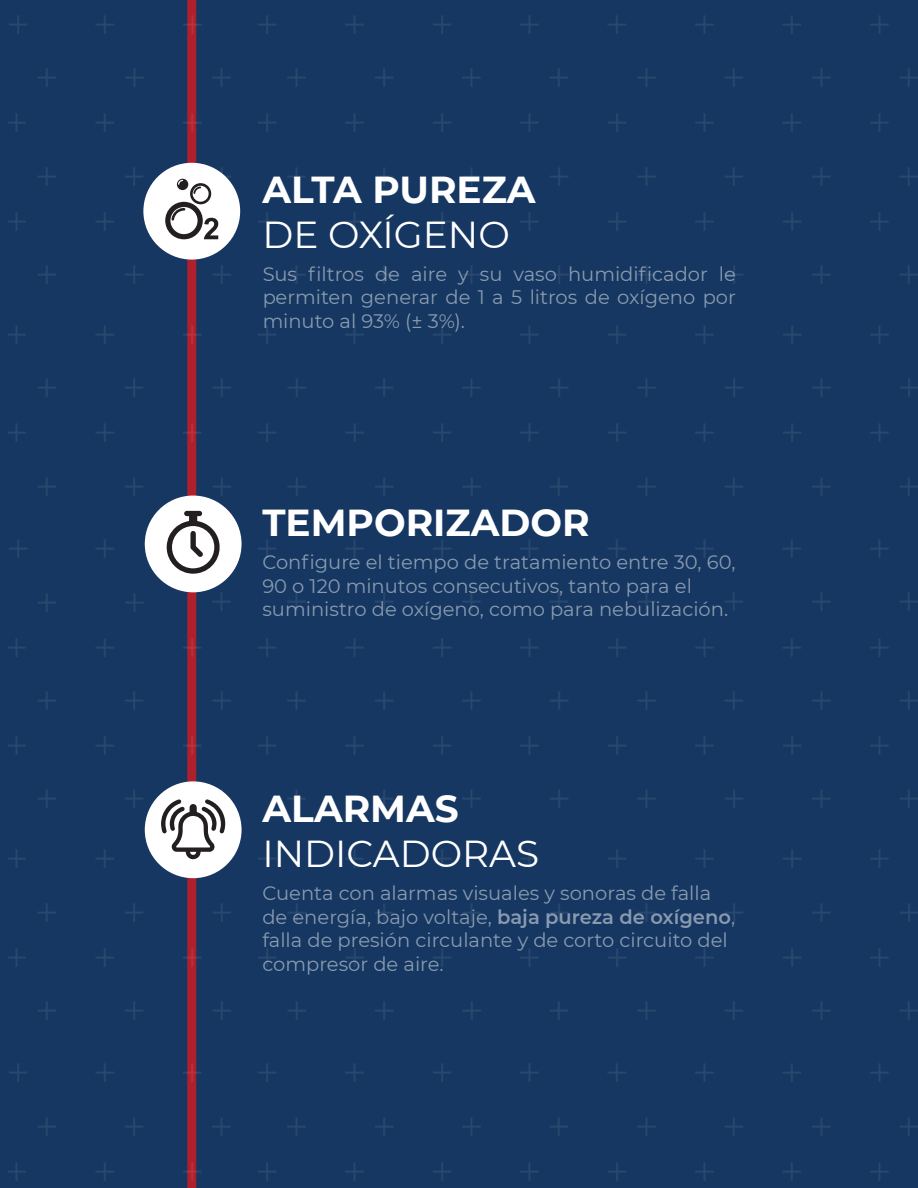
<style>
.page{position:relative;width:918px;height:1188px;background:#153761}
.page>*{position:absolute;margin:0;border:0;box-sizing:border-box;transform-origin:0 0}
.t1{font:300 43.8px "Montserrat";color:#fff}
.t2{font:700 37.5px "Montserrat";color:#fff}
.t3{font:37.5px "Montserrat";color:#fff}
.t4{font:19.5px/23.4px "Montserrat";color:#fff}
.s1{font-weight:600}
</style>
<div class="page">
<div style="left:187px;top:0;width:9px;height:1188px;background:#af202c"></div>
<div style="left:143px;top:163px;width:97px;height:97px;background:#fff;border-radius:50%"></div>
<div style="left:145px;top:496px;width:97px;height:96px;background:#fff;border-radius:50%"></div>
<div style="left:145px;top:781px;width:97px;height:97px;background:#fff;border-radius:50%"></div>
<svg style="left:165px;top:179px;width:54px;height:61px"></svg>
<svg style="left:167px;top:511px;width:53px;height:63px"></svg>
<svg style="left:161px;top:799px;width:65px;height:61px"></svg>
<h1 class="t1" style="left:284px;top:146px;width:26px">+</h1>
<h1 class="t1" style="left:372px;top:146px;width:26px">+</h1>
<h1 class="t1" style="left:459px;top:146px;width:26px">+</h1>
<h2 class="t2" style="left:262px;top:162px;width:275px">ALTA PUREZA</h2>
<h2 class="t3" style="left:262px;top:208px;width:249px">DE OXÍGENO</h2>
<h1 class="t1" style="left:255px;top:191px;width:26px">+</h1>
<h1 class="t1" style="left:342px;top:191px;width:26px">+</h1>
<h1 class="t1" style="left:430px;top:191px;width:26px">+</h1>
<h1 class="t1" style="left:284px;top:245px;width:26px">+</h1>
<h1 class="t1" style="left:372px;top:245px;width:26px">+</h1>
<h1 class="t1" style="left:459px;top:245px;width:26px">+</h1>
<h1 class="t1" style="left:547px;top:245px;width:26px">+</h1>
<h1 class="t1" style="left:634px;top:245px;width:26px">+</h1>
<h1 class="t1" style="left:722px;top:245px;width:26px">+</h1>
<p class="t4" style="left:262px;top:262px;width:475px;text-align:justify">Sus filtros de aire y su vaso humidificador le permiten generar de 1 a 5 litros de oxígeno por minuto al 93% (± 3%).</p>
<h1 class="t1" style="left:255px;top:305px;width:26px">+</h1>
<h1 class="t1" style="left:342px;top:305px;width:26px">+</h1>
<h1 class="t1" style="left:430px;top:305px;width:26px">+</h1>
<h2 class="t2" style="left:262px;top:496px;width:329px">TEMPORIZADOR</h2>
<h1 class="t1" style="left:255px;top:519px;width:26px">+</h1>
<p class="t4" style="left:262px;top:550px;width:475px">Configure el tiempo de tratamiento entre 30, 60,<br>90 o 120 minutos consecutivos, tanto para el suministro de oxígeno, como para nebulización.</p>
<h1 class="t1" style="left:284px;top:572px;width:26px">+</h1>
<h1 class="t1" style="left:372px;top:572px;width:26px">+</h1>
<h1 class="t1" style="left:459px;top:572px;width:26px">+</h1>
<h1 class="t1" style="left:547px;top:572px;width:26px">+</h1>
<h1 class="t1" style="left:634px;top:572px;width:26px">+</h1>
<h1 class="t1" style="left:284px;top:769px;width:26px">+</h1>
<h1 class="t1" style="left:372px;top:769px;width:26px">+</h1>
<h2 class="t2" style="left:262px;top:781px;width:198px">ALARMAS</h2>
<h2 class="t3" style="left:262px;top:828px;width:278px">INDICADORAS</h2>
<h1 class="t1" style="left:255px;top:829px;width:26px">+</h1>
<h1 class="t1" style="left:342px;top:829px;width:26px">+</h1>
<h1 class="t1" style="left:430px;top:829px;width:26px">+</h1>
<h1 class="t1" style="left:517px;top:829px;width:26px">+</h1>
<h1 class="t1" style="left:284px;top:882px;width:26px">+</h1>
<h1 class="t1" style="left:372px;top:882px;width:26px">+</h1>
<h1 class="t1" style="left:459px;top:882px;width:26px">+</h1>
<h1 class="t1" style="left:547px;top:882px;width:26px">+</h1>
<h1 class="t1" style="left:634px;top:882px;width:26px">+</h1>
<h1 class="t1" style="left:722px;top:882px;width:26px">+</h1>
<h1 class="t1" style="left:255px;top:928px;width:26px">+</h1>
<h1 class="t1" style="left:342px;top:928px;width:26px">+</h1>
<h1 class="t1" style="left:430px;top:928px;width:26px">+</h1>
<p class="t4" style="left:262px;top:881px;width:474px">Cuenta con alarmas visuales y sonoras de falla de energía, bajo voltaje, <span class="s1">baja pureza de oxígeno</span>, falla de presión circulante y de corto circuito del compresor de aire.</p>
</div>
